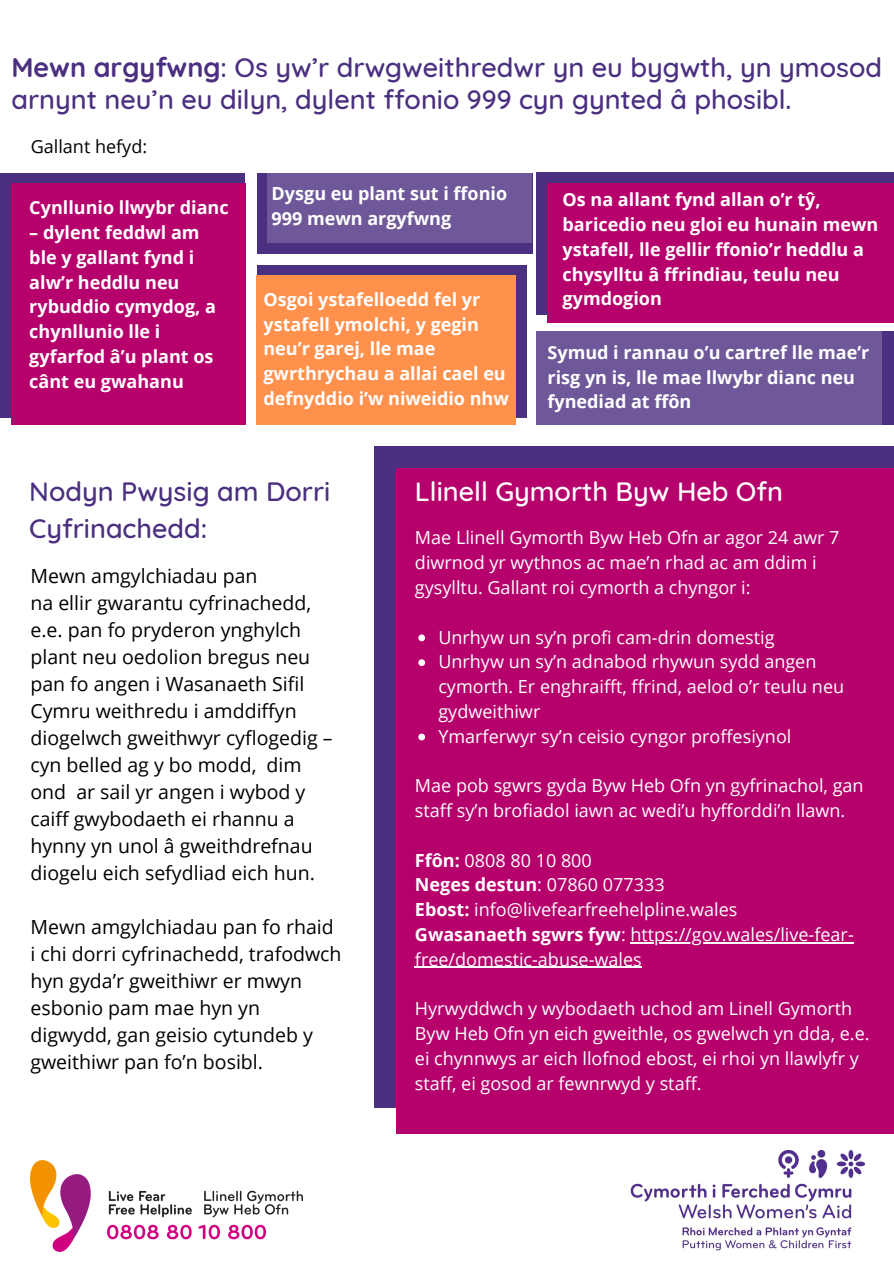
<style>
.page{position:relative;width:894px;height:1264px;background:#fff}
.page>*{position:absolute;margin:0;border:0;box-sizing:border-box;transform-origin:0 0}
.t1{font:500 27px/37.2px "Quicksand";color:#4b2f80}
.t2{font:500 27px "Quicksand";color:#fff}
.t3{font:19.5px/27px "Open Sans";color:#000}
.t4{font:18px/24.8px "Open Sans";color:#fff}
.t5{font:700 18px/24.8px "Open Sans";color:#fff}
.t6{font:18px "Open Sans";color:#000}
.s1{font-weight:700}
</style>
<div class="page">
<div style="left:0;top:173px;width:245px;height:245px;background:#4b2f80"></div>
<div style="left:536px;top:331px;width:357px;height:93px;background:#4b2f80"></div>
<div style="left:257px;top:173px;width:275px;height:80px;background:#4b2f80"></div>
<div style="left:536px;top:172px;width:357px;height:142px;background:#4b2f80"></div>
<div style="left:257px;top:265px;width:269px;height:153px;background:#4b2f80"></div>
<div style="left:11px;top:183px;width:234px;height:241px;background:#b6006c"></div>
<div style="left:374px;top:446px;width:519px;height:661px;background:#4b2f80"></div>
<div style="left:396px;top:468px;width:497px;height:665px;background:#b6006c"></div>
<div style="left:532px;top:325px;width:349px;height:99px;background:#6f5899"></div>
<div style="left:267px;top:173px;width:264px;height:70px;background:#6f5899"></div>
<div style="left:547px;top:183px;width:346px;height:139px;background:#b6006c"></div>
<div style="left:257px;top:275px;width:259px;height:149px;background:#ff914d"></div>
<svg style="left:418px;top:634px;width:7px;height:7px"></svg>
<svg style="left:418px;top:659px;width:7px;height:7px"></svg>
<svg style="left:418px;top:733px;width:7px;height:7px"></svg>
<hr style="left:630px;top:942px;width:223px;height:1px;background:#fff">
<hr style="left:415px;top:966px;width:226px;height:1px;background:#fff">
<img style="left:630px;top:1150px;width:233px;height:100px">
<img style="left:30px;top:1160px;width:272px;height:91px">
<h1 class="t1" style="left:11px;top:51px;width:871px;line-height:31.5px"><span class="s1">Mewn argyfwng</span>: Os yw’r drwgweithredwr yn eu bygwth, yn ymosod arnynt neu’n eu dilyn, dylent ffonio 999 cyn gynted â phosibl.</h1>
<p class="t6" style="left:31px;top:133px;width:118px">Gallant hefyd:</p>
<p class="t5" style="left:29px;top:195px;width:201px">Cynllunio llwybr dianc</p>
<p class="t5" style="left:29px;top:220px;width:188px">– dylent feddwl am ble y gallant fynd i alw’r heddlu neu rybuddio cymydog, a chynllunio lle i gyfarfod â’u plant os cânt eu gwahanu</p>
<p class="t5" style="left:271px;top:181px;width:237px">Dysgu eu plant sut i ffonio<br>999 mewn argyfwng</p>
<p class="t5" style="left:562px;top:187px;width:317px">Os na allant fynd allan o’r tŷ, baricedio neu gloi eu hunain mewn ystafell, lle gellir ffonio’r heddlu a chysylltu â ffrindiau, teulu neu gymdogion</p>
<p class="t5" style="left:263px;top:286px;width:247px">Osgoi ystafelloedd fel yr ystafell ymolchi, y gegin neu’r garej, lle mae gwrthrychau a allai cael eu defnyddio i’w niweidio nhw</p>
<p class="t5" style="left:547px;top:339px;width:323px">Symud i rannau o’u cartref lle mae’r risg yn is, lle mae llwybr dianc neu fynediad at ffôn</p>
<h1 class="t1" style="left:29px;top:472px;width:302px">Nodyn Pwysig am Dorri<br>Cyfrinachedd:</h1>
<p class="t3" style="left:30px;top:561px;width:303px">Mewn amgylchiadau pan<br>na ellir gwarantu cyfrinachedd, e.e. pan fo pryderon ynghylch plant neu oedolion bregus neu pan fo angen i Wasanaeth Sifil<br>Cymru weithredu i amddiffyn diogelwch gweithwyr cyflogedig – cyn belled ag y bo modd, dim ond ar sail yr angen i wybod y caiff gwybodaeth ei rhannu a hynny yn unol â gweithdrefnau diogelu eich sefydliad eich hun.</p>
<p class="t3" style="left:30px;top:912px;width:312px">Mewn amgylchiadau pan fo rhaid i chi dorri cyfrinachedd, trafodwch hyn gyda’r gweithiwr er mwyn esbonio pam mae hyn yn digwydd, gan geisio cytundeb y gweithiwr pan fo’n bosibl.</p>
<h1 class="t2" style="left:415px;top:474px;width:369px">Llinell Gymorth Byw Heb Ofn</h1>
<p class="t4" style="left:415px;top:525px;width:426px">Mae Llinell Gymorth Byw Heb Ofn ar agor 24 awr 7 diwrnod yr wythnos ac mae’n rhad ac am ddim i gysylltu. Gallant roi cymorth a chyngor i:</p>
<p class="t4" style="left:438px;top:624px;width:407px">Unrhyw un sy’n profi cam-drin domestig Unrhyw un sy’n adnabod rhywun sydd angen cymorth. Er enghraifft, ffrind, aelod o’r teulu neu gydweithiwr<br>Ymarferwyr sy’n ceisio cyngor proffesiynol</p>
<p class="t4" style="left:415px;top:772px;width:450px">Mae pob sgwrs gyda Byw Heb Ofn yn gyfrinachol, gan staff sy’n brofiadol iawn ac wedi’u hyfforddi’n llawn.</p>
<p class="t4" style="left:415px;top:847px;width:440px"><span class="s1">Ffôn:</span> 0808 80 10 800<br><span class="s1">Neges destun</span>: 07860 077333<br><span class="s1">Ebost:</span> info@livefearfreehelpline.wales <span class="s1">Gwasanaeth sgwrs fyw</span>: https://gov.wales/live-fear&shy;free/domestic-abuse-wales</p>
<p class="t4" style="left:415px;top:995px;width:456px">Hyrwyddwch y wybodaeth uchod am Linell Gymorth Byw Heb Ofn yn eich gweithle, os gwelwch yn dda, e.e. ei chynnwys ar eich llofnod ebost, ei rhoi yn llawlyfr y staff, ei gosod ar fewnrwyd y staff.</p>
</div>
